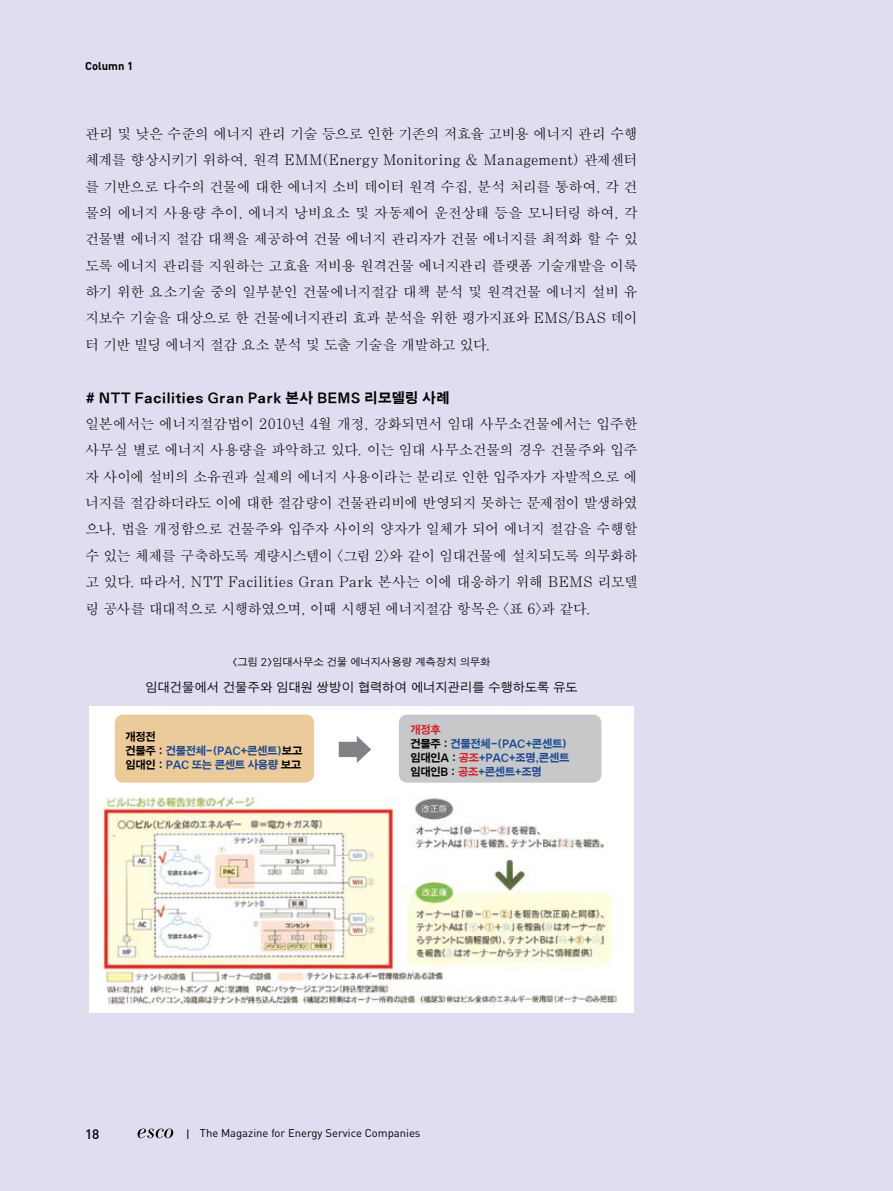
<style>
.page{position:relative;width:893px;height:1191px;background:#dedef0}
.page>*{position:absolute;margin:0;border:0;box-sizing:border-box;transform-origin:0 0}
.t1{font:14.25px/26.4px "SMSS Myung Jo Std";letter-spacing:-.055em;color:#000;text-align:justify}
.t2{font:14.25px "SM3 K Gothic";letter-spacing:-.04em;color:#000}
.t3{font:500 13.5px "DIN";color:#000}
.t4{font:12.75px "SMSJ Gothic Std";letter-spacing:-.04em;color:#000}
.t5{font:11.25px/14.2px "SM3 K Gothic";letter-spacing:-.09em;color:#1c4792}
.t6{font:11.25px "DIN";color:#000}
.t7{font:700 11.25px "DIN";color:#000}
.t8{font:10.5px "SMSJ Gothic Std";letter-spacing:-.02em;color:#000}
.s1{color:#000}
.s2{color:#d2232a}
</style>
<div class="page">
<svg style="left:137px;top:1128px;width:36px;height:10px"></svg>
<img style="left:89px;top:706px;width:545px;height:306px">
<div style="left:98px;top:710px;width:524px;height:87px;background:#fff"></div>
<div style="left:115px;top:714px;width:199px;height:68px;background:#eccb9b;border-radius:9px"></div>
<div style="left:399px;top:714px;width:202px;height:68px;background:#c6c8ca;border-radius:9px"></div>
<svg style="left:339px;top:736px;width:32px;height:27px"></svg>
<p class="t7" style="left:85px;top:59px;width:50px">Column 1</p>
<p class="t1" style="left:85px;top:121px;width:554px">관리 및 낮은 수준의 에너지 관리 기술 등으로 인한 기존의 저효율 고비용 에너지 관리 수행 체계를 향상시키기 위하여, 원격 EMM(Energy Monitoring &amp; Management) 관제센터 를 기반으로 다수의 건물에 대한 에너지 소비 데이터 원격 수집, 분석 처리를 통하여, 각 건 물의 에너지 사용량 추이, 에너지 낭비요소 및 자동제어 운전상태 등을 모니터링 하여, 각 건물별 에너지 절감 대책을 제공하여 건물 에너지 관리자가 건물 에너지를 최적화 할 수 있 도록 에너지 관리를 지원하는 고효율 저비용 원격건물 에너지관리 플랫폼 기술개발을 이룩 하기 위한 요소기술 중의 일부분인 건물에너지절감 대책 분석 및 원격건물 에너지 설비 유 지보수 기술을 대상으로 한 건물에너지관리 효과 분석을 위한 평가지표와 EMS/BAS 데이 터 기반 빌딩 에너지 절감 요소 분석 및 도출 기술을 개발하고 있다.</p>
<p class="t2" style="left:85px;top:390px;width:366px"># NTT Facilities Gran Park 본사 BEMS 리모델링 사례</p>
<p class="t1" style="left:85px;top:411px;width:554px">일본에서는 에너지절감법이 2010년 4월 개정, 강화되면서 임대 사무소건물에서는 입주한 사무실 별로 에너지 사용량을 파악하고 있다. 이는 임대 사무소건물의 경우 건물주와 입주 자 사이에 설비의 소유권과 실제의 에너지 사용이라는 분리로 인한 입주자가 자발적으로 에 너지를 절감하더라도 이에 대한 절감량이 건물관리비에 반영되지 못하는 문제점이 발생하였 으나, 법을 개정함으로 건물주와 입주자 사이의 양자가 일체가 되어 에너지 절감을 수행할 수 있는 체제를 구축하도록 계량시스템이 &lt;그림 2&gt;와 같이 임대건물에 설치되도록 의무화하 고 있다. 따라서, NTT Facilities Gran Park 본사는 이에 대응하기 위해 BEMS 리모델 링 공사를 대대적으로 시행하였으며, 이때 시행된 에너지절감 항목은 &lt;표 6&gt;과 같다.</p>
<p class="t8" style="left:232px;top:657px;width:260px">&lt;그림 2&gt;임대사무소 건물 에너지사용량 계측장치 의무화</p>
<p class="t4" style="left:145px;top:681px;width:434px">임대건물에서 건물주와 임대원 쌍방이 협력하여 에너지관리를 수행하도록 유도</p>
<p class="t5" style="left:125px;top:729px;width:179px"><span class="s1">개정전<br>건물주 :</span> 건물전체-(PAC+콘센트)<span class="s1">보고 임대인 :</span> PAC 또는 콘센트 사용량 <span class="s1">보고</span></p>
<p class="t5" style="left:410px;top:722px;width:161px"><span class="s2">개정후<br></span><span class="s1">건물주 :</span> 건물전체-(PAC+콘센트) <span class="s1">임대인A :</span> <span class="s2">공조</span>+PAC+조명,콘센트 <span class="s1">임대인B :</span> <span class="s2">공조</span>+콘센트+조명</p>
<p class="t3" style="left:85px;top:1125px;width:16px">18</p>
<p class="t6" style="left:200px;top:1125px;width:222px">The Magazine for Energy Service Companies</p>
</div>
